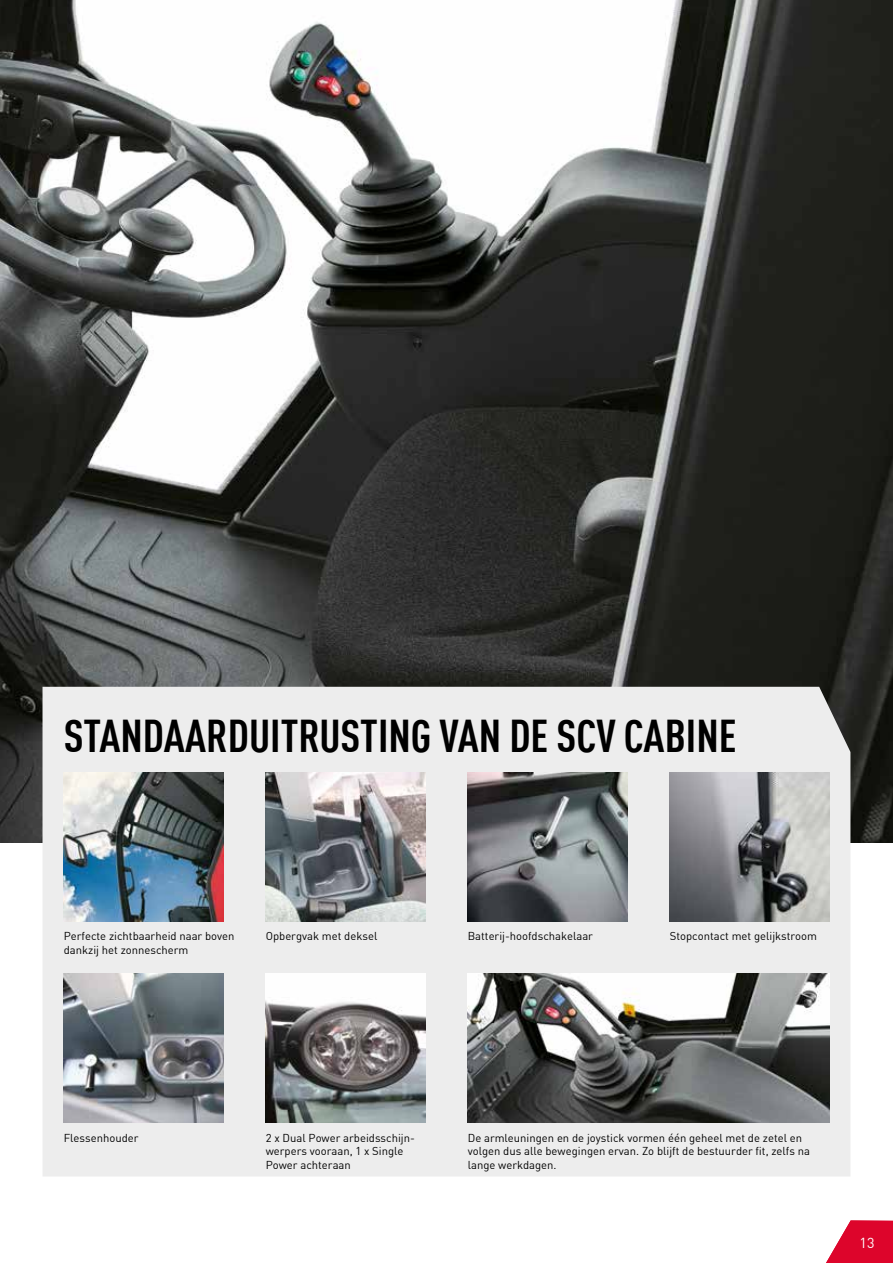
<style>
.page{position:relative;width:893px;height:1263px;background:#fff}
.page>*{position:absolute;margin:0;border:0;box-sizing:border-box;transform-origin:0 0}
.t1{font:700 condensed 45px "DIN Offc Pro";color:#000}
.t2{font:14.25px "DIN Offc Pro";color:#fff}
.t3{font:11.25px/13.5px "DIN Offc Pro";color:#000}
</style>
<div class="page">
<img style="left:0;top:0;width:893px;height:843px">
<svg style="left:826px;top:1220px;width:67px;height:43px"></svg>
<div style="left:43px;top:687px;width:807px;height:489px;background:#ededed"></div>
<img style="left:64px;top:772px;width:159px;height:149px">
<img style="left:64px;top:973px;width:159px;height:149px">
<img style="left:670px;top:772px;width:159px;height:149px">
<img style="left:468px;top:772px;width:159px;height:149px">
<img style="left:468px;top:973px;width:361px;height:149px">
<img style="left:266px;top:772px;width:159px;height:149px">
<img style="left:266px;top:973px;width:159px;height:149px">
<h1 class="t1" style="left:64px;top:703px;width:674px">STANDAARDUITRUSTING VAN DE SCV CABINE</h1>
<p class="t3" style="left:64px;top:929px;width:172px">Perfecte zichtbaarheid naar boven dankzij het zonnescherm</p>
<p class="t3" style="left:266px;top:929px;width:113px">Opbergvak met deksel</p>
<p class="t3" style="left:468px;top:929px;width:127px">Batterij-hoofdschakelaar</p>
<p class="t3" style="left:670px;top:929px;width:149px">Stopcontact met gelijkstroom</p>
<p class="t3" style="left:64px;top:1130px;width:76px">Flessenhouder</p>
<p class="t3" style="left:266px;top:1130px;width:151px">2 x Dual Power arbeidsschijn&shy;werpers vooraan, 1 x Single<br>Power achteraan</p>
<p class="t3" style="left:468px;top:1130px;width:344px">De armleuningen en de joystick vormen één geheel met de zetel en volgen dus alle bewegingen ervan. Zo blijft de bestuurder fit, zelfs na lange werkdagen.</p>
<p class="t2" style="left:860px;top:1232px;width:16px">13</p>
</div>
